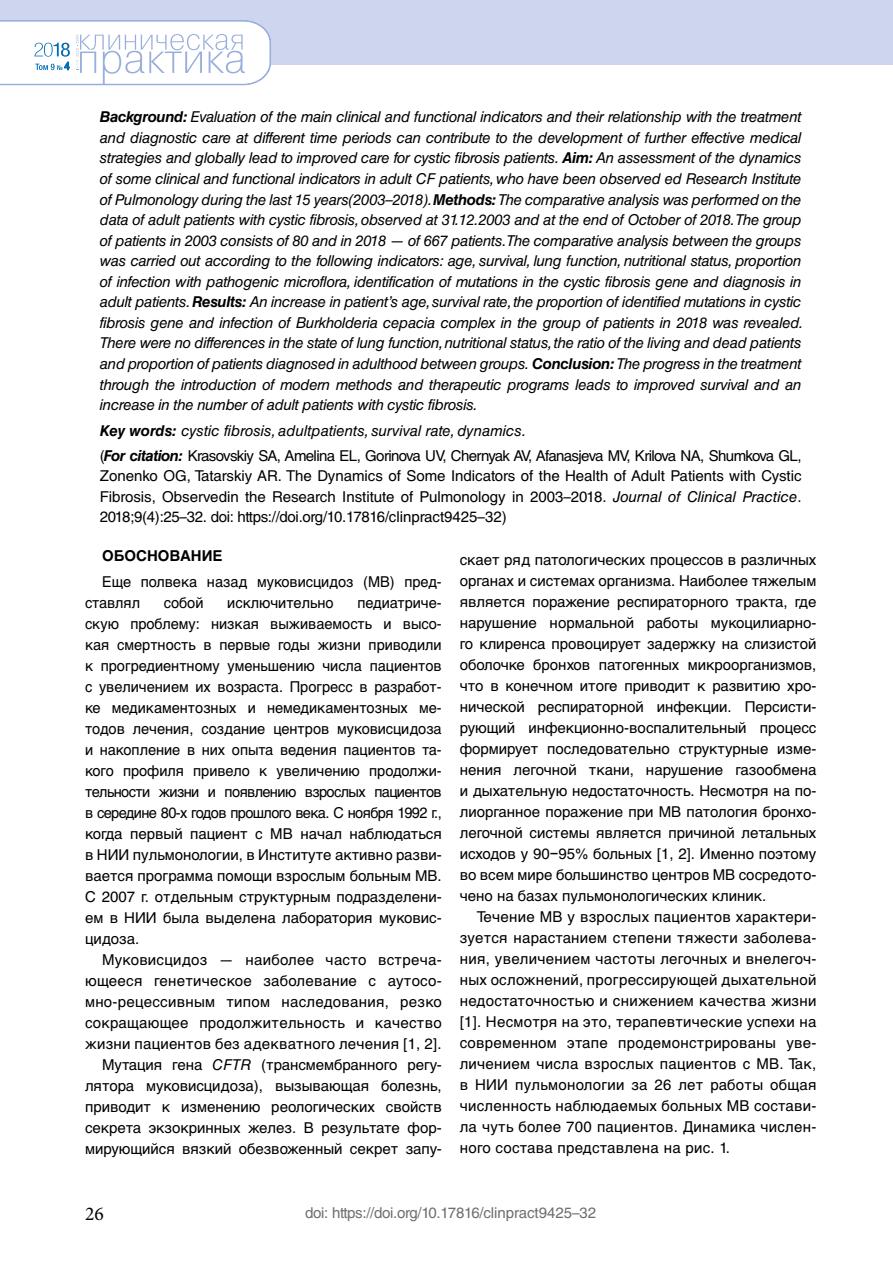
<style>
.page{position:relative;width:893px;height:1263px;background:#fff}
.page>*{position:absolute;margin:0;border:0;box-sizing:border-box;transform-origin:0 0}
.t1{font:19.5px "Minion Pro";color:#000}
.t2{font:15px/21px "Helvetica Cyrillic";color:#000;text-align:justify}
.t3{font:italic 15px/20.5px "Helvetica Cyrillic";letter-spacing:-.02em;color:#000}
.t4{font:15px/24.8px "Helvetica Cyrillic";letter-spacing:-.04em;color:#000}
.t5{font:15px "Helvetica Cyrillic";letter-spacing:-.02em;color:#706f6f}
.t6{font:700 15px "Helvetica Cyrillic";color:#000}
.s1{font-weight:700}
.s2{font-weight:700;font-style:italic}
.s3{font-style:italic}
.s4{font-family:"Arial"}
</style>
<div class="page">
<div style="left:0;top:0;width:893px;height:65px;background:#cdd6ee"></div>
<svg style="left:0;top:20px;width:271px;height:65px"></svg>
<p class="t3" style="left:100px;top:107px;width:705px"><span class="s1">Background:</span> Evaluation of the main clinical and functional indicators and their relationship with the treatment and diagnostic care at different time periods can contribute to the development of further effective medical strategies and globally lead to improved care for cystic fibrosis patients. <span class="s1">Aim:</span> An assessment of the dynamics of some clinical and functional indicators in adult CF patients, who have been observed ed Research Institute of Pulmonology during the last 15 years(2003–2018). <span class="s1">Methods:</span> The comparative analysis was performed on the data of adult patients with cystic fibrosis, observed at 31.12.2003 and at the end of October of 2018.The group of patients in 2003 consists of 80 and in 2018 — of 667 patients.The comparative analysis between the groups was carried out according to the following indicators: age, survival, lung function, nutritional status, proportion of infection with pathogenic microflora, identification of mutations in the cystic fibrosis gene and diagnosis in adult patients. <span class="s1">Results:</span> An increase in patient’s age, survival rate, the proportion of identified mutations in cystic fibrosis gene and infection of Burkholderia cepacia complex in the group of patients in 2018 was revealed.<br>There were no differences in the state of lung function, nutritional status, the ratio of the living and dead patients and proportion of patients diagnosed in adulthood between groups. <span class="s1">Conclusion:</span> The progress in the treatment through the introduction of modern methods and therapeutic programs leads to improved survival and an increase in the number of adult patients with cystic fibrosis.</p>
<p class="t4" style="left:100px;top:418px;width:703px"><span class="s2">Key words:</span> <span class="s3">cystic fibrosis, adultpatients, survival rate, dynamics.<br></span>(<span class="s2">For citation:</span> Krasovskiy SA, Amelina EL, Gorinova UV, Chernyak AV, Afanasjeva MV, Krilova NA, Shumkova GL,</p>
<p class="t2" style="left:100px;top:466px;width:703px;line-height:20.4px">Zonenko OG, Tatarskiy AR. Тhe Dynamics of Some Indicators of the Health of Adult Patients with Cystic Fibrosis, Observedin the Research Institute of Pulmonology in 2003<span class="s3">–</span>2018. <span class="s3">Journal of Clinical Practice</span>.<br>2018;9(4):25–32. doi: https://doi.org/10.17816/clinpract9425–32)</p>
<p class="t2" style="left:460px;top:549px;width:358px">скает ряд патологических процессов в различных органах и системах организма. Наиболее тяжелым является поражение респираторного тракта, где нарушение нормальной работы мукоцилиарно&shy;го клиренса провоцирует задержку на слизистой оболочке бронхов патогенных микроорганизмов, что в конечном итоге приводит к развитию хро&shy;нической респираторной инфекции. Персисти&shy;рующий инфекционно-воспалительный процесс формирует последовательно структурные изме&shy;нения легочной ткани, нарушение газообмена и дыхательную недостаточность. Несмотря на по&shy;лиорганное поражение при МВ патология бронхо&shy;легочной системы является причиной летальных исходов у 90<span class="s4">−</span>95% больных [1, 2]. Именно поэтому во всем мире большинство центров МВ сосредото&shy;чено на базах пульмонологических клиник.</p>
<p class="t2" style="left:460px;top:906px;width:358px;text-indent:17px">Течение МВ у взрослых пациентов характери&shy;зуется нарастанием степени тяжести заболева&shy;ния, увеличением частоты легочных и внелегоч&shy;ных осложнений, прогрессирующей дыхательной недостаточностью и снижением качества жизни [1]. Несмотря на это, терапевтические успехи на современном этапе продемонстрированы уве&shy;личением числа взрослых пациентов с МВ. Так, в НИИ пульмонологии за 26 лет работы общая численность наблюдаемых больных МВ состави&shy;ла чуть более 700 пациентов. Динамика числен&shy;ного состава представлена на рис. 1.</p>
<p class="t6" style="left:102px;top:547px;width:122px">ОБОСНОВАНИЕ</p>
<p class="t2" style="left:85px;top:571px;width:358px;text-indent:17px">Еще полвека назад муковисцидоз (МВ) пред&shy;ставлял</p>
<p class="t2" style="left:164px;top:592px;width:41px">собой</p>
<p class="t2" style="left:227px;top:592px;width:108px">исключительно</p>
<p class="t2" style="left:85px;top:592px;width:358px;text-indent:272px">педиатриче&shy;скую проблему: низкая выживаемость и высо&shy;кая смертность в первые годы жизни приводили к прогредиентному уменьшению числа пациентов с увеличением их возраста. Прогресс в разработ&shy;ке медикаментозных и немедикаментозных ме&shy;тодов лечения, создание центров муковисцидоза и накопление в них опыта ведения пациентов та&shy;кого профиля привело к увеличению продолжи&shy;тельности жизни и появлению взрослых пациентов в середине 80-х годов прошлого века. С ноября 1992 г., когда первый пациент с МВ начал наблюдаться в НИИ пульмонологии, в Институте активно разви&shy;вается программа помощи взрослым больным МВ.<br>С 2007 г. отдельным структурным подразделени&shy;ем в НИИ была выделена лаборатория муковис&shy;цидоза.</p>
<p class="t2" style="left:85px;top:949px;width:358px;text-align:right">Муковисцидоз — наиболее часто встреча&shy;ющееся генетическое заболевание с аутосо&shy;мно-рецессивным типом наследования, резко сокращающее продолжительность и качество жизни пациентов без адекватного лечения [1, 2].<br>Мутация гена <span class="s3">СFTR</span> (трансмембранного регу&shy;лятора муковисцидоза), вызывающая болезнь, приводит к изменению реологических свойств секрета экзокринных желез. В результате фор&shy;мирующийся вязкий обезвоженный секрет запу-</p>
<h1 class="t1" style="left:85px;top:1200px;width:20px">26</h1>
<p class="t5" style="left:305px;top:1205px;width:293px">doi: https://doi.org/10.17816/clinpract9425–32</p>
</div>
